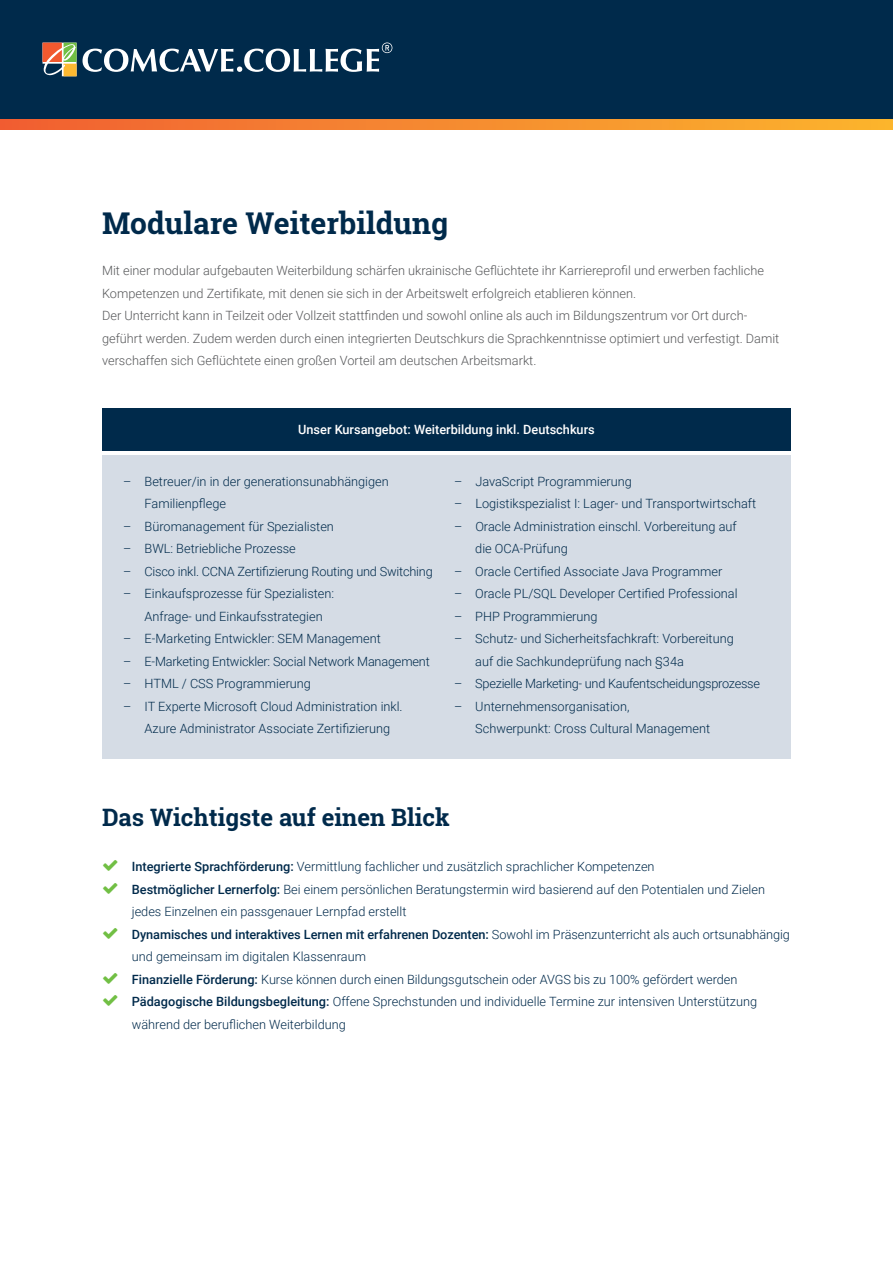
<style>
.page{position:relative;width:893px;height:1263px;background:#fff}
.page>*{position:absolute;margin:0;border:0;box-sizing:border-box;transform-origin:0 0}
.t1{font:700 30px "Roboto Slab";color:#002a4b}
.t2{font:700 24px "Roboto Slab";color:#002a4b}
.t3{font:300 12.75px/22.5px "Roboto";color:#002a4b}
.t4{font:300 12.75px/22.5px "Roboto";color:#57585a}
.t5{font:300 12.75px "Roboto";letter-spacing:-.02em;color:#002a4b}
.t6{font:500 12.75px "Roboto";color:#fff}
.s1{font-weight:500}
</style>
<div class="page">
<div style="left:102px;top:455px;width:689px;height:304px;background:#d5dce5"></div>
<div style="left:102px;top:408px;width:689px;height:43px;background:#002a4b"></div>
<div style="left:0;top:0;width:893px;height:119px;background:#002a4b"></div>
<svg style="left:0;top:119px;width:893px;height:11px;background:#f58a2f"></svg>
<svg style="left:83px;top:43px;width:309px;height:29px"></svg>
<svg style="left:43px;top:43px;width:34px;height:33px"></svg>
<h1 class="t1" style="left:102px;top:202px;width:348px">Modulare Weiterbildung</h1>
<p class="t4" style="left:102px;top:259px;width:679px">Mit einer modular aufgebauten Weiterbildung schärfen ukrainische Geflüchtete ihr Karriereprofil und erwerben fachliche Kompetenzen und Zertifikate, mit denen sie sich in der Arbeitswelt erfolgreich etablieren können.<br>Der Unterricht kann in Teilzeit oder Vollzeit stattfinden und sowohl online als auch im Bildungszentrum vor Ort durch&shy;geführt werden. Zudem werden durch einen integrierten Deutschkurs die Sprachkenntnisse optimiert und verfestigt. Damit verschaffen sich Geflüchtete einen großen Vorteil am deutschen Arbeitsmarkt.</p>
<p class="t6" style="left:298px;top:421px;width:298px">Unser Kursangebot: Weiterbildung inkl. Deutschkurs</p>
<p class="t3" style="left:145px;top:469px;width:246px;text-indent:-21px">– Betreuer/in in der generationsunabhängigen<br>Familienpflege</p>
<p class="t3" style="left:123px;top:514px;width:212px">– Büromanagement für Spezialisten</p>
<p class="t3" style="left:123px;top:537px;width:174px">– BWL: Betriebliche Prozesse</p>
<p class="t3" style="left:123px;top:559px;width:311px">– Cisco inkl. CCNA Zertifizierung Routing und Switching</p>
<p class="t3" style="left:145px;top:582px;width:191px;text-indent:-21px">– Einkaufsprozesse für Spezialisten:<br>Anfrage- und Einkaufsstrategien</p>
<p class="t3" style="left:123px;top:627px;width:259px">– E-Marketing Entwickler: SEM Management</p>
<p class="t3" style="left:123px;top:649px;width:308px">– E-Marketing Entwickler: Social Network Management</p>
<p class="t3" style="left:123px;top:672px;width:189px">– HTML / CSS Programmierung</p>
<p class="t3" style="left:145px;top:694px;width:260px;text-indent:-21px">– IT Experte Microsoft Cloud Administration inkl.<br>Azure Administrator Associate Zertifizierung</p>
<p class="t3" style="left:454px;top:469px;width:179px">– JavaScript Programmierung</p>
<p class="t3" style="left:454px;top:492px;width:304px">– Logistikspezialist I: Lager- und Transportwirtschaft</p>
<p class="t3" style="left:475px;top:514px;width:263px;text-indent:-21px">– Oracle Administration einschl. Vorbereitung auf die OCA-Prüfung</p>
<p class="t3" style="left:454px;top:559px;width:270px">– Oracle Certified Associate Java Programmer</p>
<p class="t3" style="left:454px;top:582px;width:285px">– Oracle PL/SQL Developer Certified Professional</p>
<p class="t3" style="left:454px;top:604px;width:145px">– PHP Programmierung</p>
<p class="t3" style="left:475px;top:627px;width:260px;text-indent:-21px">– Schutz- und Sicherheitsfachkraft: Vorbereitung auf die Sachkundeprüfung nach §34a</p>
<p class="t5" style="left:454px;top:675px;width:307px">– Spezielle Marketing- und Kaufentscheidungsprozesse</p>
<p class="t3" style="left:475px;top:694px;width:236px;text-indent:-21px">– Unternehmensorganisation,<br>Schwerpunkt: Cross Cultural Management</p>
<h2 class="t2" style="left:102px;top:801px;width:349px">Das Wichtigste auf einen Blick</h2>
<p class="t3" style="left:132px;top:855px;width:660px"><span class="s1">Integrierte Sprachförderung:</span> Vermittlung fachlicher und zusätzlich sprachlicher Kompetenzen<br><span class="s1">Bestmöglicher Lernerfolg:</span> Bei einem persönlichen Beratungstermin wird basierend auf den Potentialen und Zielen jedes Einzelnen ein passgenauer Lernpfad erstellt<br><span class="s1">Dynamisches und interaktives Lernen mit erfahrenen Dozenten:</span> Sowohl im Präsenzunterricht als auch ortsunabhängig und gemeinsam im digitalen Klassenraum<br><span class="s1">Finanzielle Förderung:</span> Kurse können durch einen Bildungsgutschein oder AVGS bis zu 100% gefördert werden <span class="s1">Pädagogische Bildungsbegleitung:</span> Offene Sprechstunden und individuelle Termine zur intensiven Unterstützung während der beruflichen Weiterbildung</p>
</div>
